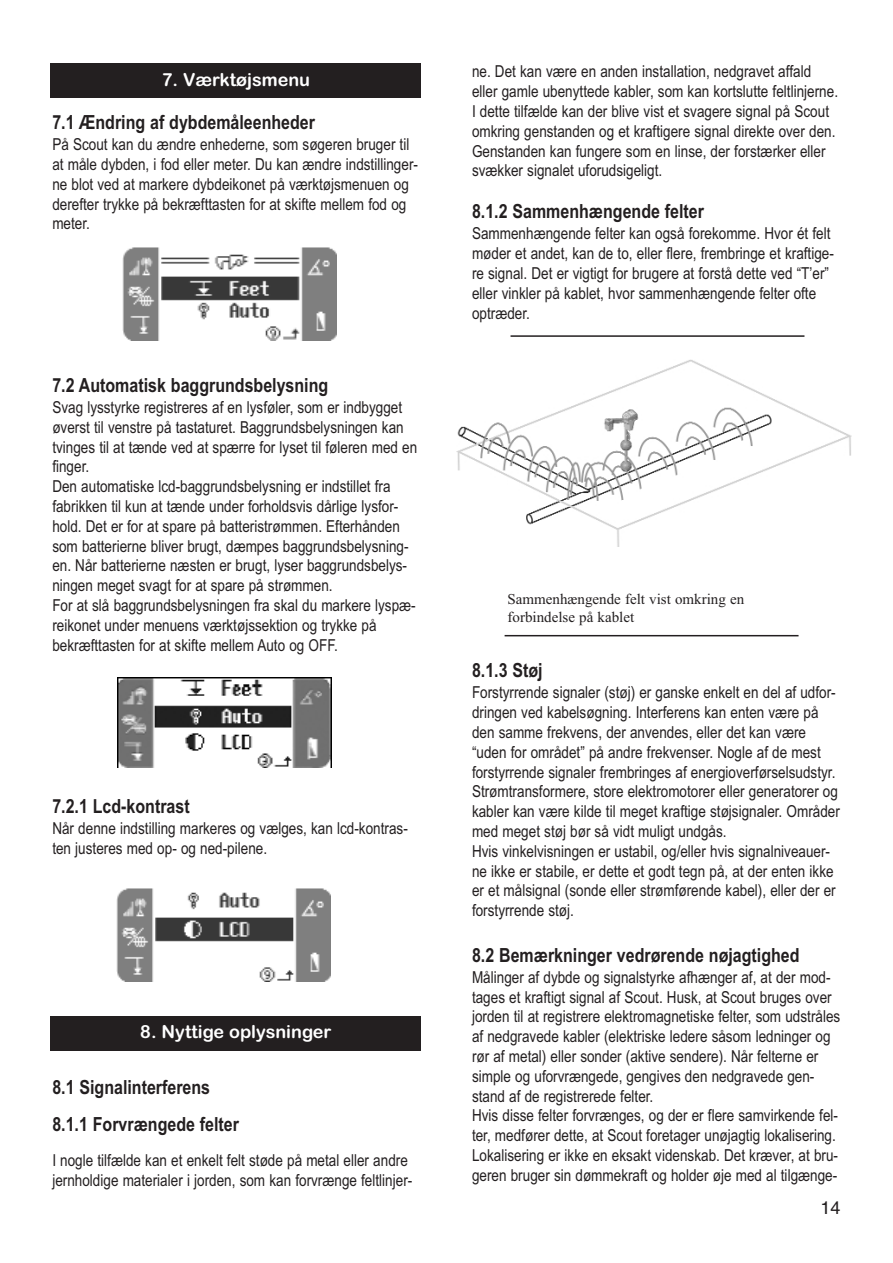
<style>
.page{position:relative;width:893px;height:1263px;background:#fff}
.page>*{position:absolute;margin:0;border:0;box-sizing:border-box;transform-origin:0 0}
.t1{font:700 19.5px/37.2px "Arial Narrow";color:#231f20}
.t2{font:18px "Arial Rounded MT Bold";color:#fff}
.t3{font:18px "Helvetica";color:#231f20}
.t4{font:16.5px/19.8px "Arial Narrow";color:#231f20}
.t5{font:15px/18px "Times New Roman";color:#231f20}
</style>
<div class="page">
<img style="left:123px;top:247px;width:213px;height:93px">
<img style="left:118px;top:677px;width:213px;height:91px">
<img style="left:117px;top:888px;width:213px;height:93px">
<img style="left:456px;top:360px;width:395px;height:186px">
<hr style="left:504px;top:635px;width:294px;height:1px;background:#231f20">
<hr style="left:510px;top:335px;width:294px;height:2px;background:#231f20">
<div style="left:51px;top:64px;width:370px;height:34px;background:#231f20"></div>
<div style="left:51px;top:1017px;width:370px;height:34px;background:#231f20"></div>
<p class="t2" style="left:162px;top:72px;width:150px">7. Værktøjsmenu</p>
<p class="t1" style="left:52px;top:106px;width:264px">7.1 Ændring af dybdemåleenheder</p>
<p class="t4" style="left:52px;top:136px;width:367px">På Scout kan du ændre enhederne, som søgeren bruger til at måle dybden, i fod eller meter. Du kan ændre indstillinger&shy;ne blot ved at markere dybdeikonet på værktøjsmenuen og derefter trykke på bekræfttasten for at skifte mellem fod og meter.</p>
<p class="t1" style="left:52px;top:368px;width:277px">7.2 Automatisk baggrundsbelysning</p>
<p class="t4" style="left:52px;top:399px;width:366px">Svag lysstyrke registreres af en lysføler, som er indbygget øverst til venstre på tastaturet. Baggrundsbelysningen kan tvinges til at tænde ved at spærre for lyset til føleren med en finger.<br>Den automatiske lcd-baggrundsbelysning er indstillet fra fabrikken til kun at tænde under forholdsvis dårlige lysfor&shy;hold. Det er for at spare på batteristrømmen. Efterhånden som batterierne bliver brugt, dæmpes baggrundsbelysning&shy;en. Når batterierne næsten er brugt, lyser baggrundsbelys&shy;ningen meget svagt for at spare på strømmen.<br>For at slå baggrundsbelysningen fra skal du markere lyspæ&shy;reikonet under menuens værktøjssektion og trykke på bekræfttasten for at skifte mellem Auto og OFF.</p>
<p class="t1" style="left:52px;top:790px;width:139px">7.2.1 Lcd-kontrast</p>
<p class="t4" style="left:52px;top:820px;width:357px">Når denne indstilling markeres og vælges, kan lcd-kontras&shy;ten justeres med op- og ned-pilene.</p>
<p class="t2" style="left:140px;top:1025px;width:193px">8. Nyttige oplysninger</p>
<p class="t1" style="left:52px;top:1070px;width:188px">8.1 Signalinterferens<br>8.1.1 Forvrængede felter</p>
<p class="t4" style="left:52px;top:1152px;width:361px">I nogle tilfælde kan et enkelt felt støde på metal eller andre jernholdige materialer i jorden, som kan forvrænge feltlinjer-</p>
<p class="t4" style="left:472px;top:63px;width:367px">ne. Det kan være en anden installation, nedgravet affald eller gamle ubenyttede kabler, som kan kortslutte feltlinjerne.<br>I dette tilfælde kan der blive vist et svagere signal på Scout omkring genstanden og et kraftigere signal direkte over den.<br>Genstanden kan fungere som en linse, der forstærker eller svækker signalet uforudsigeligt.</p>
<p class="t1" style="left:472px;top:195px;width:233px">8.1.2 Sammenhængende felter</p>
<p class="t4" style="left:472px;top:225px;width:363px">Sammenhængende felter kan også forekomme. Hvor ét felt møder et andet, kan de to, eller flere, frembringe et kraftige&shy;re signal. Det er vigtigt for brugere at forstå dette ved “T’er” eller vinkler på kablet, hvor sammenhængende felter ofte optræder.</p>
<p class="t5" style="left:507px;top:591px;width:238px">Sammenhængende felt vist omkring en forbindelse på kablet</p>
<p class="t1" style="left:472px;top:654px;width:72px">8.1.3 Støj</p>
<p class="t4" style="left:472px;top:684px;width:369px">Forstyrrende signaler (støj) er ganske enkelt en del af udfor&shy;dringen ved kabelsøgning. Interferens kan enten være på den samme frekvens, der anvendes, eller det kan være “uden for området” på andre frekvenser. Nogle af de mest forstyrrende signaler frembringes af energioverførselsudstyr.<br>Strømtransformere, store elektromotorer eller generatorer og kabler kan være kilde til meget kraftige støjsignaler. Områder med meget støj bør så vidt muligt undgås.<br>Hvis vinkelvisningen er ustabil, og/eller hvis signalniveauer&shy;ne ikke er stabile, er dette et godt tegn på, at der enten ikke er et målsignal (sonde eller strømførende kabel), eller der er forstyrrende støj.</p>
<p class="t1" style="left:472px;top:938px;width:329px">8.2 Bemærkninger vedrørende nøjagtighed</p>
<p class="t4" style="left:472px;top:969px;width:370px">Målinger af dybde og signalstyrke afhænger af, at der mod&shy;tages et kraftigt signal af Scout. Husk, at Scout bruges over jorden til at registrere elektromagnetiske felter, som udstråles af nedgravede kabler (elektriske ledere såsom ledninger og rør af metal) eller sonder (aktive sendere). Når felterne er simple og uforvrængede, gengives den nedgravede gen&shy;stand af de registrerede felter.<br>Hvis disse felter forvrænges, og der er flere samvirkende fel&shy;ter, medfører dette, at Scout foretager unøjagtig lokalisering.<br>Lokalisering er ikke en eksakt videnskab. Det kræver, at bru&shy;geren bruger sin dømmekraft og holder øje med al tilgænge-</p>
<p class="t3" style="left:820px;top:1201px;width:22px">14</p>
</div>
